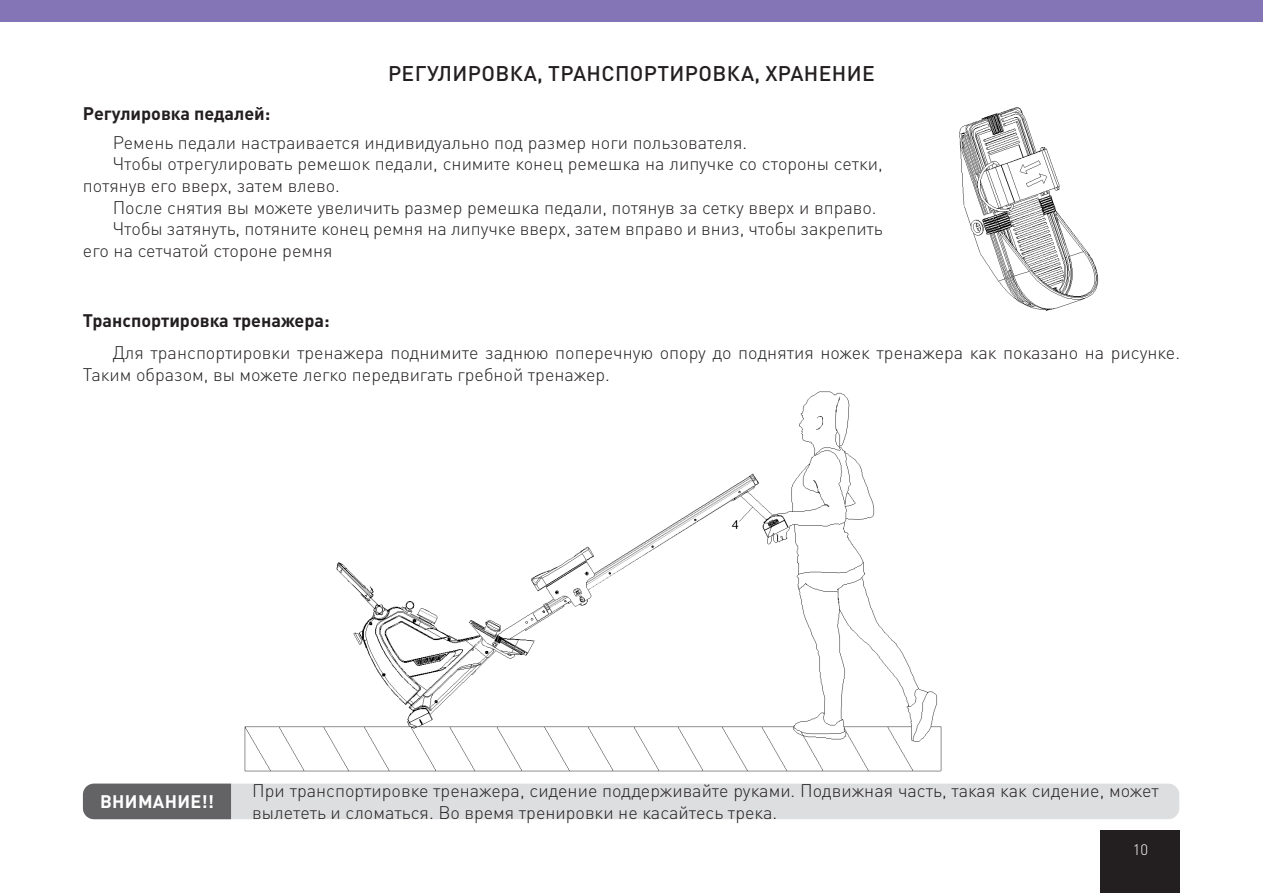
<style>
.page{position:relative;width:1263px;height:893px;background:#fff}
.page>*{position:absolute;margin:0;border:0;box-sizing:border-box;transform-origin:0 0}
.РАЗДЕЛ{font:500 21px "DIN Pro";letter-spacing:.02em;color:#231f20}
.Обычный_текст__с_отс{font:300 18px/21.6px "DIN Pro";color:#231f20}
.Обычный_текст{font:300 18px/21.6px "DIN Pro";color:#231f20}
.Заголовок_над_тексто{font:700 18px "DIN Pro";color:#231f20}
.РАЗДЕЛ-2{font:700 18px "DIN Pro";letter-spacing:.02em;color:#fff}
.t1{font:300 15px "DIN Pro";color:#fff}
</style>
<div class="page">
<div style="left:0;top:0;width:1263px;height:21px;background:#8476b6"></div>
<div style="left:1101px;top:831px;width:79px;height:62px;background:#231f20"></div>
<img style="left:959px;top:107px;width:140px;height:204px">
<img style="left:244px;top:391px;width:698px;height:381px">
<div style="left:83px;top:784px;width:1096px;height:35px;background:#dddee0;border-radius:11px"></div>
<div style="left:83px;top:784px;width:148px;height:35px;background:#636366"></div>
<p class="РАЗДЕЛ" style="left:388px;top:57px;width:488px">РЕГУЛИРОВКА, ТРАНСПОРТИРОВКА, ХРАНЕНИЕ</p>
<p class="Заголовок_над_тексто" style="left:83px;top:99px;width:189px">Регулировка педалей:</p>
<p class="Обычный_текст__с_отс" style="left:113px;top:130px;width:636px">Ремень педали настраивается индивидуально под размер ноги пользователя.</p>
<p class="Обычный_текст__с_отс" style="left:83px;top:152px;width:801px;text-indent:30px">Чтобы отрегулировать ремешок педали, снимите конец ремешка на липучке со стороны сетки, потянув его вверх, затем влево.</p>
<p class="Обычный_текст__с_отс" style="left:113px;top:195px;width:765px">После снятия вы можете увеличить размер ремешка педали, потянув за сетку вверх и вправо.</p>
<p class="Обычный_текст__с_отс" style="left:83px;top:216px;width:801px;text-indent:30px">Чтобы затянуть, потяните конец ремня на липучке вверх, затем вправо и вниз, чтобы закрепить его на сетчатой стороне ремня</p>
<p class="Заголовок_над_тексто" style="left:83px;top:306px;width:248px">Транспортировка тренажера:</p>
<p class="Обычный_текст__с_отс" style="left:83px;top:340px;width:1099px;text-indent:30px">Для транспортировки тренажера поднимите заднюю поперечную опору до поднятия ножек тренажера как показано на рисунке.<br>Таким образом, вы можете легко передвигать гребной тренажер.</p>
<p class="РАЗДЕЛ-2" style="left:100px;top:786px;width:115px">ВНИМАНИЕ!!</p>
<p class="Обычный_текст" style="left:252px;top:778px;width:908px">При транспортировке тренажера, сидение поддерживайте руками. Подвижная часть, такая как сидение, может вылететь и сломаться. Во время тренировки не касайтесь трека.</p>
<p class="t1" style="left:1133px;top:838px;width:17px">10</p>
</div>
